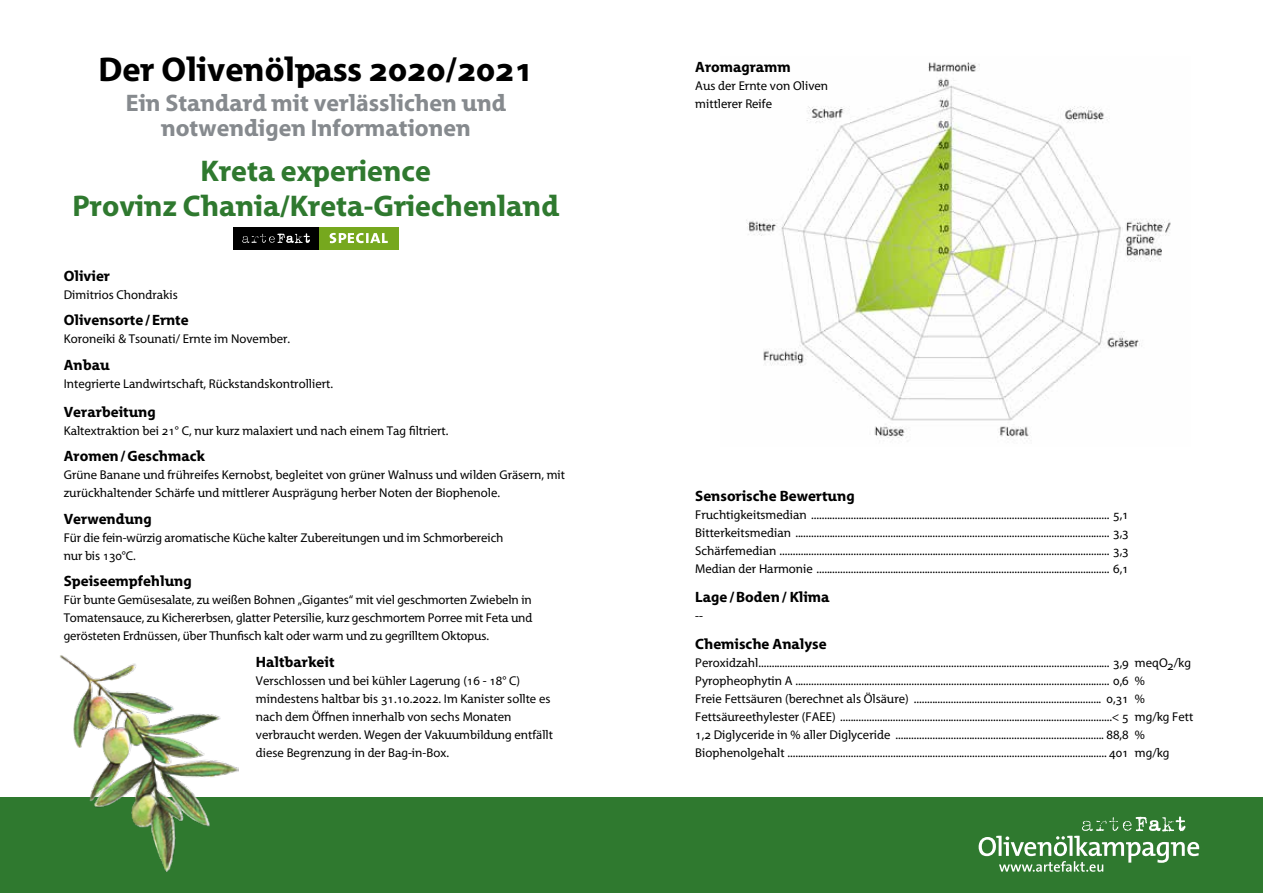
<style>
.page{position:relative;width:1263px;height:893px;background:#fff}
.page>*{position:absolute;margin:0;border:0;box-sizing:border-box;transform-origin:0 0}
.t1{font:700 34.5px "Grandesign Neue Roman";color:#000}
.t2{font:700 30px/35.5px "Grandesign Neue Roman";color:#2f792f;text-align:center}
.t3{font:700 24px/25.5px "Grandesign Neue Roman";color:#868a8e;text-align:center}
.t4{font:700 15px "Grandesign Neue Roman";color:#000}
.t5{font:12.75px/18px "Grandesign Neue Roman";color:#000}
</style>
<div class="page">
<div style="left:0;top:798px;width:1263px;height:95px;background:#2f792f"></div>
<img style="left:58px;top:655px;width:181px;height:217px">
<svg style="left:979px;top:816px;width:220px;height:56px"></svg>
<img style="left:746px;top:62px;width:425px;height:377px">
<div style="left:233px;top:227px;width:86px;height:22px;background:#000"></div>
<div style="left:319px;top:227px;width:79px;height:22px;background:#76a81e"></div>
<svg style="left:242px;top:233px;width:68px;height:10px"></svg>
<svg style="left:330px;top:233px;width:58px;height:10px"></svg>
<h1 class="t1" style="left:98px;top:50px;width:437px">Der Olivenölpass 2020/2021</h1>
<h3 class="t3" style="left:126px;top:90px;width:382px">Ein Standard mit verlässlichen und notwendigen Informationen</h3>
<h2 class="t2" style="left:72px;top:153px;width:488px">Kreta experience<br>Provinz Chania/Kreta-Griechenland</h2>
<p class="t4" style="left:64px;top:267px;width:48px">Olivier</p>
<p class="t5" style="left:64px;top:286px;width:115px">Dimitrios Chondrakis</p>
<p class="t4" style="left:64px;top:312px;width:126px">Olivensorte/Ernte</p>
<p class="t5" style="left:64px;top:330px;width:228px">Koroneiki &amp; Tsounati/ Ernte im November.</p>
<p class="t4" style="left:64px;top:356px;width:47px">Anbau</p>
<p class="t5" style="left:64px;top:375px;width:271px">Integrierte Landwirtschaft, Rückstandskontrolliert.</p>
<p class="t4" style="left:64px;top:403px;width:93px">Verarbeitung</p>
<p class="t5" style="left:64px;top:421px;width:386px">Kaltextraktion bei 21° C, nur kurz malaxiert und nach einem Tag filtriert.</p>
<p class="t4" style="left:64px;top:447px;width:143px">Aromen/Geschmack</p>
<p class="t5" style="left:64px;top:466px;width:503px">Grüne Banane und frühreifes Kernobst, begleitet von grüner Walnuss und wilden Gräsern, mit zurückhaltender Schärfe und mittlerer Ausprägung herber Noten der Biophenole.</p>
<p class="t4" style="left:64px;top:510px;width:89px">Verwendung</p>
<p class="t5" style="left:64px;top:528px;width:441px">Für die fein-würzig aromatische Küche kalter Zubereitungen und im Schmorbereich nur bis 130°C.</p>
<p class="t4" style="left:64px;top:572px;width:129px">Speiseempfehlung</p>
<p class="t5" style="left:64px;top:591px;width:470px;text-align:justify">Für bunte Gemüsesalate, zu weißen Bohnen „Gigantes“ mit viel geschmorten Zwiebeln in Tomatensauce, zu Kichererbsen, glatter Petersilie, kurz geschmortem Porree mit Feta und gerösteten Erdnüssen, über Thunfisch kalt oder warm und zu gegrilltem Oktopus.</p>
<p class="t4" style="left:256px;top:653px;width:80px">Haltbarkeit</p>
<p class="t5" style="left:256px;top:671px;width:298px">Verschlossen und bei kühler Lagerung (16 - 18° C) mindestens haltbar bis 31.10.2022. Im Kanister sollte es nach dem Öffnen innerhalb von sechs Monaten verbraucht werden. Wegen der Vakuumbildung entfällt diese Begrenzung in der Bag-in-Box.</p>
<p class="t4" style="left:695px;top:59px;width:97px">Aromagramm</p>
<p class="t5" style="left:695px;top:77px;width:134px">Aus der Ernte von Oliven mittlerer Reife</p>
<p class="t4" style="left:695px;top:488px;width:161px">Sensorische Bewertung</p>
<p class="t5" style="left:695px;top:506px;width:435px;text-align:justify">Fruchtigkeitsmedian ................................................................................................................. 5,1<br>Bitterkeitsmedian ....................................................................................................................... 3,3<br>Schärfemedian ............................................................................................................................. 3,3<br>Median der Harmonie ............................................................................................................... 6,1</p>
<p class="t4" style="left:695px;top:588px;width:136px">Lage/Boden/ Klima</p>
<p class="t5" style="left:695px;top:607px;width:9px">--</p>
<p class="t4" style="left:695px;top:635px;width:133px">Chemische Analyse</p>
<p class="t5" style="left:695px;top:653px;width:499px">Peroxidzahl..................................................................................................................................... 3,9 meqO2/kg Pyropheophytin A ....................................................................................................................... 0,6 %<br>Freie Fettsäuren (berechnet als Ölsäure) ....................................................................... 0,31 % Fettsäureethylester (FAEE) .......................................................................................................&lt; 5 mg/kg Fett 1,2 Diglyceride in % aller Diglyceride ............................................................................... 88,8 % Biophenolgehalt ......................................................................................................................... 401 mg/kg</p>
</div>
